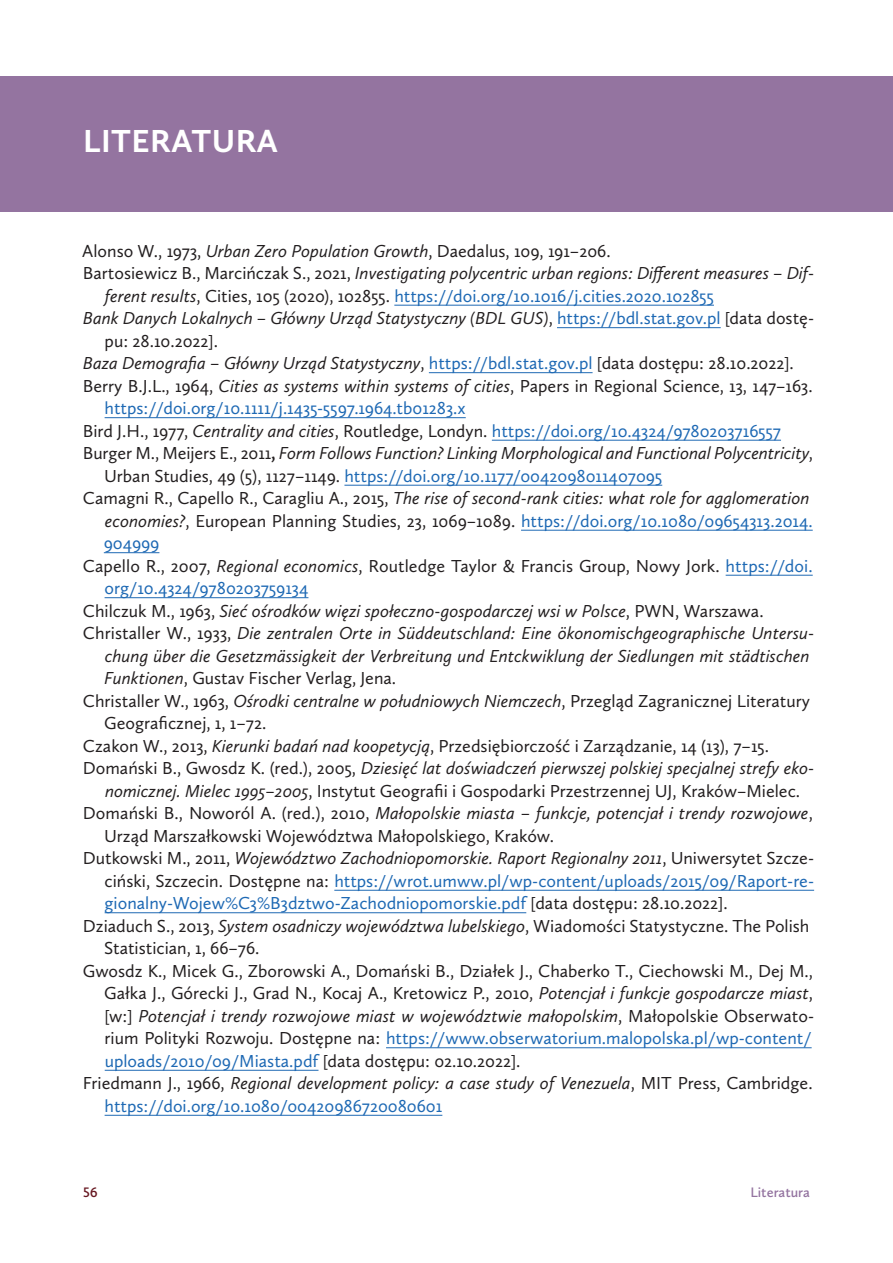
<style>
.page{position:relative;width:893px;height:1263px;background:#fff}
.page>*{position:absolute;margin:0;border:0;box-sizing:border-box;transform-origin:0 0}
.nag_wek_1__L{font:700 33px "Calluna Sans";letter-spacing:.015em;color:#fff}
.lista__literatura{font:18px/22.5px "Calluna Sans";color:#231f20}
.lista__literatura-2{font:italic 18px/22.5px "Calluna Sans";color:#231f20}
.lista__literatura-3{font:18px/22.5px "Calluna Sans";color:#1e69b4;text-align:justify}
.t1{font:600 14.25px "Calluna Sans";color:#9474a0}
.t2{font:600 14.25px "Calluna Sans";color:#671821}
.s1{font-style:italic}
.s2{font-style:normal}
.s3{font-style:normal;color:#1e69b4}
.s4{color:#1e69b4}
.s5{color:#231f20}
.s6{font-style:italic;color:#231f20}
.s7{font-weight:700;font-style:normal}
</style>
<div class="page">
<div style="left:0;top:76px;width:893px;height:135px;background:#9474a0"></div>
<hr style="left:394px;top:305px;width:320px;height:1px;background:#1e69b4">
<hr style="left:557px;top:327px;width:164px;height:1px;background:#1e69b4">
<hr style="left:429px;top:372px;width:164px;height:1px;background:#1e69b4">
<hr style="left:105px;top:417px;width:361px;height:1px;background:#1e69b4">
<hr style="left:492px;top:440px;width:289px;height:1px;background:#1e69b4">
<hr style="left:344px;top:485px;width:318px;height:1px;background:#1e69b4">
<hr style="left:521px;top:530px;width:292px;height:1px;background:#1e69b4">
<hr style="left:104px;top:552px;width:55px;height:1px;background:#1e69b4">
<hr style="left:726px;top:575px;width:87px;height:1px;background:#1e69b4">
<hr style="left:105px;top:597px;width:203px;height:1px;background:#1e69b4">
<hr style="left:334px;top:890px;width:480px;height:1px;background:#1e69b4">
<hr style="left:105px;top:912px;width:421px;height:1px;background:#1e69b4">
<hr style="left:386px;top:1047px;width:426px;height:1px;background:#1e69b4">
<hr style="left:105px;top:1070px;width:213px;height:1px;background:#1e69b4">
<hr style="left:105px;top:1115px;width:337px;height:1px;background:#1e69b4">
<p class="nag_wek_1__L" style="left:83px;top:121px;width:196px">LITERATURA</p>
<p class="lista__literatura" style="left:82px;top:239px;width:530px">Alonso W., 1973, <span class="s1">Urban Zero Population Growth</span>, Daedalus, 109, 191–206.</p>
<p class="lista__literatura-2" style="left:105px;top:262px;width:711px;text-indent:-22px"><span class="s2">Bartosiewicz B., Marcińczak S., 2021,</span> Investigating polycentric urban regions: Different measures – Dif&shy;ferent results<span class="s2">, Cities, 105 (2020), 102855.</span> <span class="s3">https://doi.org/10.1016/j.cities.2020.102855</span></p>
<p class="lista__literatura-2" style="left:105px;top:307px;width:711px;text-indent:-22px">Bank Danych Lokalnych – Główny Urząd Statystyczny (BDL GUS)<span class="s2">,</span> <span class="s3">https://bdl.stat.gov.pl</span> <span class="s2">[data dostę&shy;pu: 28.10.2022].</span></p>
<p class="lista__literatura-2" style="left:83px;top:352px;width:712px">Baza Demografia – Główny Urząd Statystyczny<span class="s2">,</span> <span class="s3">https://bdl.stat.gov.pl</span> <span class="s2">[data dostępu: 28.10.2022].</span></p>
<p class="lista__literatura" style="left:105px;top:374px;width:710px;text-indent:-22px">Berry B.J.L., 1964, <span class="s1">Cities as systems within systems of cities</span>, Papers in Regional Science, 13, 147–163. <span class="s4">https://doi.org/10.1111/j.1435-5597.1964.tb01283.x</span></p>
<p class="lista__literatura-3" style="left:83px;top:419px;width:700px"><span class="s5">Bird J.H., 1977,</span> <span class="s6">Centrality and cities</span><span class="s5">, Routledge, Londyn.</span> https://doi.org/10.4324/9780203716557</p>
<p class="lista__literatura-2" style="left:104px;top:442px;width:710px;text-indent:-21px"><span class="s2">Burger M., Meijers E., 2011</span><span class="s7">,</span> Form Follows Function? Linking Morphological and Functional Polycentricity<span class="s2">,<br>Urban Studies, 49 (5), 1127–1149.</span> <span class="s3">https://doi.org/10.1177/0042098011407095</span></p>
<p class="lista__literatura" style="left:104px;top:487px;width:710px;text-indent:-21px">Camagni R., Capello R., Caragliu A., 2015, <span class="s1">The rise of second-rank cities: what role for agglomeration economies?</span>, European Planning Studies, 23, 1069–1089. <span class="s4">https://doi.org/10.1080/09654313.2014.<br>904999</span></p>
<p class="lista__literatura" style="left:105px;top:554px;width:710px;text-indent:-22px">Capello R., 2007, <span class="s1">Regional economics</span>, Routledge Taylor &amp; Francis Group, Nowy Jork. <span class="s4">https://doi. org/10.4324/9780203759134</span></p>
<p class="lista__literatura-2" style="left:83px;top:599px;width:682px"><span class="s2">Chilczuk M., 1963,</span> Sieć ośrodków więzi społeczno-gospodarczej wsi w Polsce<span class="s2">, PWN, Warszawa.</span></p>
<p class="lista__literatura-2" style="left:104px;top:622px;width:712px;text-indent:-21px"><span class="s2">Christaller W., 1933,</span> Die zentralen Orte in Süddeutschland: Eine ökonomischgeographische Untersu&shy;chung über die Gesetzmässigkeit der Verbreitung und Entckwiklung der Siedlungen mit städtischen<br>Funktionen<span class="s2">, Gustav Fischer Verlag, Jena.</span></p>
<p class="lista__literatura" style="left:104px;top:689px;width:707px;text-indent:-21px">Christaller W., 1963, <span class="s1">Ośrodki centralne w południowych Niemczech</span>, Przegląd Zagranicznej Literatury<br>Geograficznej, 1, 1–72.</p>
<p class="lista__literatura" style="left:83px;top:734px;width:687px">Czakon W., 2013, <span class="s1">Kierunki badań nad koopetycją</span>, Przedsiębiorczość i Zarządzanie, 14 (13), 7–15.</p>
<p class="lista__literatura" style="left:83px;top:757px;width:733px;text-align:center">Domański B., Gwosdz K. (red.), 2005, <span class="s1">Dziesięć lat doświadczeń pierwszej polskiej specjalnej strefy eko&shy;nomicznej. Mielec 1995–2005</span>, Instytut Geografii i Gospodarki Przestrzennej UJ, Kraków–Mielec.</p>
<p class="lista__literatura" style="left:104px;top:802px;width:710px;text-indent:-21px">Domański B., Noworól A. (red.), 2010, <span class="s1">Małopolskie miasta – funkcje, potencjał i trendy rozwojowe</span>,<br>Urząd Marszałkowski Województwa Małopolskiego, Kraków.</p>
<p class="lista__literatura-3" style="left:105px;top:847px;width:711px;text-indent:-22px"><span class="s5">Dutkowski M., 2011,</span> <span class="s6">Województwo Zachodniopomorskie. Raport Regionalny 2011</span><span class="s5">, Uniwersytet Szcze&shy;ciński, Szczecin. Dostępne na:</span> https://wrot.umww.pl/wp-content/uploads/2015/09/Raport-re&shy;gionalny-Wojew%C3%B3dztwo-Zachodniopomorskie.pdf <span class="s5">[data dostępu: 28.10.2022].</span></p>
<p class="lista__literatura" style="left:104px;top:914px;width:707px;text-indent:-21px">Dziaduch S., 2013, <span class="s1">System osadniczy województwa lubelskiego</span>, Wiadomości Statystyczne. The Polish<br>Statistician, 1, 66–76.</p>
<p class="lista__literatura" style="left:104px;top:959px;width:711px;text-indent:-21px">Gwosdz K., Micek G., Zborowski A., Domański B., Działek J., Chaberko T., Ciechowski M., Dej M., Gałka J., Górecki J., Grad N., Kocaj A., Kretowicz P., 2010, <span class="s1">Potencjał i funkcje gospodarcze miast</span>, [w:] <span class="s1">Potencjał i trendy rozwojowe miast w województwie małopolskim</span>, Małopolskie Obserwato&shy;rium Polityki Rozwoju. Dostępne na: <span class="s4">https://www.obserwatorium.malopolska.pl/wp-content/ uploads/2010/09/Miasta.pdf</span> [data dostępu: 02.10.2022].</p>
<p class="lista__literatura-2" style="left:105px;top:1072px;width:709px;text-indent:-22px"><span class="s2">Friedmann J., 1966,</span> Regional development policy: a case study of Venezuela<span class="s2">, MIT Press, Cambridge. </span><span class="s3">https://doi.org/10.1080/00420986720080601</span></p>
<p class="t2" style="left:83px;top:1183px;width:16px">56</p>
<p class="t1" style="left:750px;top:1183px;width:61px">Literatura</p>
</div>
